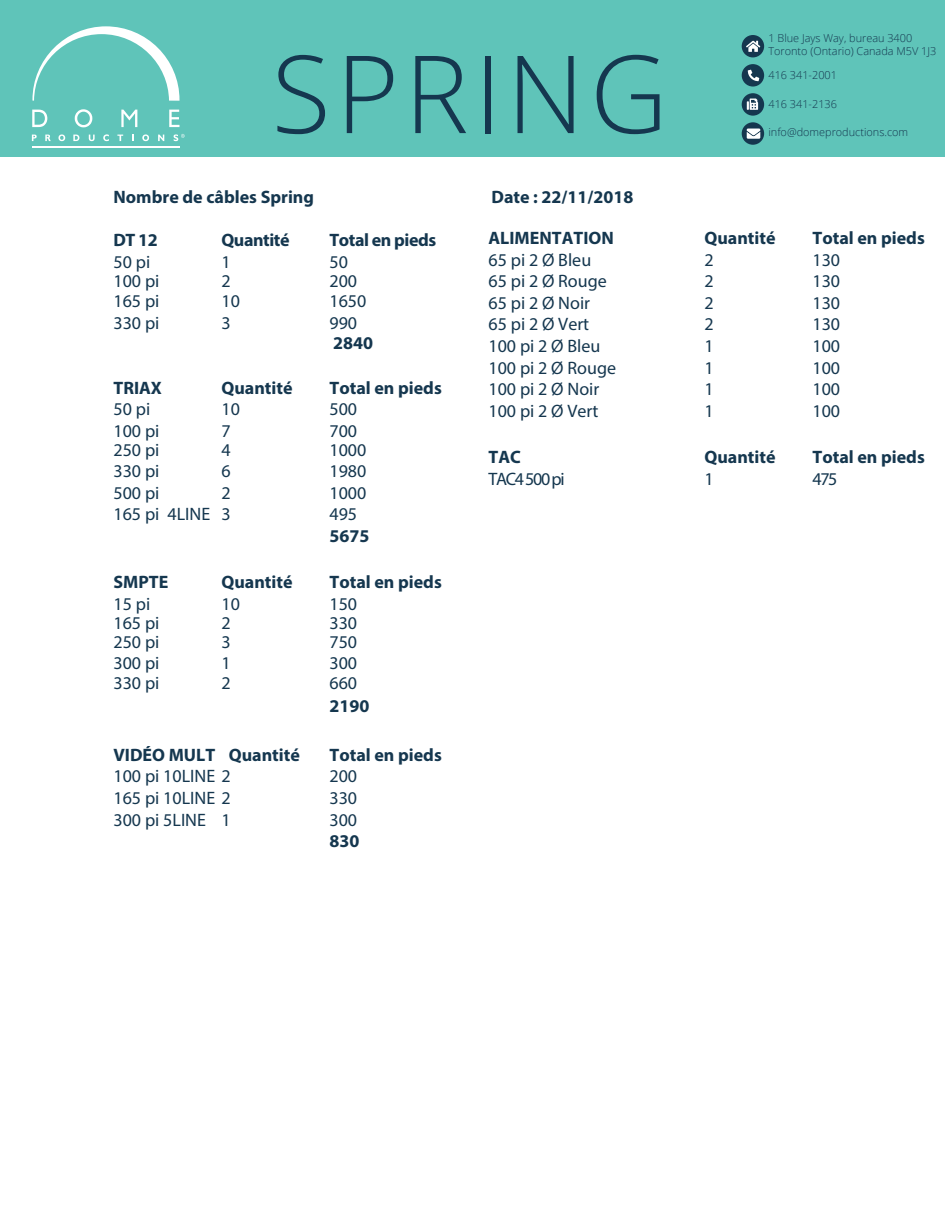
<style>
.page{position:relative;width:945px;height:1215px;background:#fff}
.page>*{position:absolute;margin:0;border:0;box-sizing:border-box;transform-origin:0 0}
.t1{font:300 108px "Open Sans";letter-spacing:.05em;color:#15374f}
.t2{font:18px "Myriad Pro";color:#15374f}
.t3{font:700 18px "Myriad Pro";color:#15374f}
.t4{font:700 18px "Myriad Pro";letter-spacing:-.025em;color:#15374f}
.t5{font:18px "Myriad Pro";letter-spacing:-.075em;color:#15374f}
.t6{font:300 10.95px/13px "Open Sans";color:#15374f}
</style>
<div class="page">
<div style="left:0;top:0;width:945px;height:157px;background:#5fc4b9"></div>
<div style="left:742px;top:64px;width:22px;height:23px;background:#15374f;border-radius:50%"></div>
<div style="left:742px;top:35px;width:22px;height:22px;background:#15374f;border-radius:50%"></div>
<svg style="left:742px;top:93px;width:22px;height:23px"></svg>
<svg style="left:742px;top:122px;width:22px;height:23px"></svg>
<svg style="left:32px;top:26px;width:147px;height:75px"></svg>
<hr style="left:32px;top:146px;width:148px;height:2px;background:#fff">
<svg style="left:32px;top:110px;width:15px;height:17px"></svg>
<svg style="left:75px;top:109px;width:17px;height:18px"></svg>
<svg style="left:121px;top:110px;width:16px;height:17px"></svg>
<svg style="left:169px;top:110px;width:10px;height:17px"></svg>
<svg style="left:32px;top:135px;width:5px;height:6px"></svg>
<svg style="left:45px;top:135px;width:6px;height:6px"></svg>
<svg style="left:59px;top:134px;width:6px;height:7px"></svg>
<svg style="left:73px;top:135px;width:6px;height:6px"></svg>
<svg style="left:89px;top:135px;width:6px;height:6px"></svg>
<svg style="left:103px;top:134px;width:6px;height:7px"></svg>
<svg style="left:117px;top:135px;width:6px;height:6px"></svg>
<svg style="left:132px;top:135px;width:2px;height:6px"></svg>
<svg style="left:142px;top:134px;width:7px;height:7px"></svg>
<svg style="left:158px;top:135px;width:6px;height:6px"></svg>
<svg style="left:174px;top:134px;width:11px;height:7px"></svg>
<svg style="left:748px;top:70px;width:11px;height:11px"></svg>
<svg style="left:747px;top:129px;width:13px;height:10px"></svg>
<svg style="left:746px;top:41px;width:14px;height:11px"></svg>
<svg style="left:747px;top:99px;width:11px;height:11px"></svg>
<h1 class="t1" style="left:272px;top:20px;width:398px">SPRING</h1>
<p class="t6" style="left:768px;top:32px;width:169px">1 Blue Jays Way, bureau 3400<br>Toronto (Ontario) Canada M5V 1J3</p>
<p class="t6" style="left:768px;top:68px;width:70px">416 341-2001</p>
<p class="t6" style="left:768px;top:97px;width:70px">416 341-2136</p>
<p class="t6" style="left:768px;top:126px;width:141px">info@domeproductions.com</p>
<h3 class="t3" style="left:113px;top:185px;width:202px">Nombre de câbles Spring</h3>
<p class="t3" style="left:491px;top:185px;width:143px">Date : 22/11/2018</p>
<p class="t3" style="left:113px;top:228px;width:46px">DT 12</p>
<p class="t4" style="left:221px;top:228px;width:70px">Quantité</p>
<p class="t4" style="left:329px;top:228px;width:108px">Total en pieds</p>
<p class="t2" style="left:113px;top:251px;width:38px">50 pi</p>
<p class="t2" style="left:221px;top:251px;width:11px">1</p>
<p class="t2" style="left:329px;top:251px;width:20px">50</p>
<p class="t2" style="left:113px;top:270px;width:47px">100 pi</p>
<p class="t2" style="left:221px;top:270px;width:11px">2</p>
<p class="t2" style="left:329px;top:270px;width:29px">200</p>
<p class="t2" style="left:113px;top:290px;width:47px">165 pi</p>
<p class="t2" style="left:221px;top:290px;width:20px">10</p>
<p class="t2" style="left:329px;top:290px;width:38px">1650</p>
<p class="t2" style="left:113px;top:312px;width:47px">330 pi</p>
<p class="t2" style="left:221px;top:312px;width:11px">3</p>
<p class="t2" style="left:329px;top:312px;width:29px">990</p>
<p class="t3" style="left:333px;top:331px;width:41px">2840</p>
<p class="t3" style="left:113px;top:376px;width:50px">TRIAX</p>
<p class="t3" style="left:221px;top:376px;width:73px">Quantité</p>
<p class="t3" style="left:329px;top:376px;width:114px">Total en pieds</p>
<p class="t2" style="left:113px;top:398px;width:38px">50 pi</p>
<p class="t2" style="left:221px;top:398px;width:20px">10</p>
<p class="t2" style="left:329px;top:398px;width:29px">500</p>
<p class="t2" style="left:113px;top:420px;width:47px">100 pi</p>
<p class="t2" style="left:221px;top:420px;width:11px">7</p>
<p class="t2" style="left:329px;top:420px;width:29px">700</p>
<p class="t2" style="left:113px;top:439px;width:47px">250 pi</p>
<p class="t2" style="left:221px;top:439px;width:11px">4</p>
<p class="t2" style="left:329px;top:439px;width:38px">1000</p>
<p class="t2" style="left:113px;top:460px;width:47px">330 pi</p>
<p class="t2" style="left:221px;top:460px;width:11px">6</p>
<p class="t2" style="left:329px;top:460px;width:38px">1980</p>
<p class="t2" style="left:113px;top:481px;width:47px">500 pi</p>
<p class="t2" style="left:221px;top:481px;width:11px">2</p>
<p class="t2" style="left:329px;top:481px;width:38px">1000</p>
<p class="t2" style="left:113px;top:503px;width:98px">165 pi 4LINE</p>
<p class="t2" style="left:221px;top:503px;width:11px">3</p>
<p class="t2" style="left:329px;top:503px;width:29px">495</p>
<p class="t3" style="left:329px;top:524px;width:41px">5675</p>
<p class="t3" style="left:113px;top:570px;width:56px">SMPTE</p>
<p class="t3" style="left:221px;top:570px;width:73px">Quantité</p>
<p class="t3" style="left:329px;top:570px;width:114px">Total en pieds</p>
<p class="t2" style="left:113px;top:592px;width:38px">15 pi</p>
<p class="t2" style="left:221px;top:592px;width:20px">10</p>
<p class="t2" style="left:329px;top:592px;width:29px">150</p>
<p class="t2" style="left:113px;top:612px;width:47px">165 pi</p>
<p class="t2" style="left:221px;top:612px;width:11px">2</p>
<p class="t2" style="left:329px;top:612px;width:29px">330</p>
<p class="t2" style="left:113px;top:631px;width:47px">250 pi</p>
<p class="t2" style="left:221px;top:631px;width:11px">3</p>
<p class="t2" style="left:329px;top:631px;width:29px">750</p>
<p class="t2" style="left:113px;top:652px;width:47px">300 pi</p>
<p class="t2" style="left:221px;top:652px;width:11px">1</p>
<p class="t2" style="left:329px;top:652px;width:29px">300</p>
<p class="t2" style="left:113px;top:672px;width:47px">330 pi</p>
<p class="t2" style="left:221px;top:672px;width:11px">2</p>
<p class="t2" style="left:329px;top:672px;width:29px">660</p>
<p class="t3" style="left:329px;top:694px;width:41px">2190</p>
<p class="t3" style="left:113px;top:743px;width:103px">VIDÉO MULT</p>
<p class="t3" style="left:229px;top:743px;width:73px">Quantité</p>
<p class="t3" style="left:329px;top:743px;width:114px">Total en pieds</p>
<p class="t2" style="left:113px;top:765px;width:119px">100 pi 10LINE 2</p>
<p class="t2" style="left:329px;top:765px;width:29px">200</p>
<p class="t2" style="left:113px;top:787px;width:119px">165 pi 10LINE 2</p>
<p class="t2" style="left:329px;top:787px;width:29px">330</p>
<p class="t2" style="left:113px;top:808px;width:94px">300 pi 5LINE</p>
<p class="t2" style="left:221px;top:808px;width:11px">1</p>
<p class="t2" style="left:329px;top:808px;width:29px">300</p>
<p class="t3" style="left:329px;top:829px;width:31px">830</p>
<p class="t3" style="left:488px;top:226px;width:127px">ALIMENTATION</p>
<p class="t3" style="left:704px;top:226px;width:73px">Quantité</p>
<p class="t3" style="left:812px;top:226px;width:114px">Total en pieds</p>
<p class="t2" style="left:488px;top:248px;width:104px">65 pi 2 Ø Bleu</p>
<p class="t2" style="left:704px;top:248px;width:11px">2</p>
<p class="t2" style="left:812px;top:248px;width:29px">130</p>
<p class="t2" style="left:488px;top:270px;width:120px">65 pi 2 Ø Rouge</p>
<p class="t2" style="left:704px;top:270px;width:11px">2</p>
<p class="t2" style="left:812px;top:270px;width:29px">130</p>
<p class="t2" style="left:488px;top:292px;width:103px">65 pi 2 Ø Noir</p>
<p class="t2" style="left:704px;top:292px;width:11px">2</p>
<p class="t2" style="left:812px;top:292px;width:29px">130</p>
<p class="t2" style="left:488px;top:313px;width:102px">65 pi 2 Ø Vert</p>
<p class="t2" style="left:704px;top:313px;width:11px">2</p>
<p class="t2" style="left:812px;top:313px;width:29px">130</p>
<p class="t2" style="left:488px;top:335px;width:113px">100 pi 2 Ø Bleu</p>
<p class="t2" style="left:704px;top:335px;width:11px">1</p>
<p class="t2" style="left:812px;top:335px;width:29px">100</p>
<p class="t2" style="left:488px;top:356px;width:129px">100 pi 2 Ø Rouge</p>
<p class="t2" style="left:704px;top:356px;width:11px">1</p>
<p class="t2" style="left:812px;top:356px;width:29px">100</p>
<p class="t2" style="left:488px;top:378px;width:112px">100 pi 2 Ø Noir</p>
<p class="t2" style="left:704px;top:378px;width:11px">1</p>
<p class="t2" style="left:812px;top:378px;width:29px">100</p>
<p class="t2" style="left:488px;top:400px;width:111px">100 pi 2 Ø Vert</p>
<p class="t2" style="left:704px;top:400px;width:11px">1</p>
<p class="t2" style="left:812px;top:400px;width:29px">100</p>
<p class="t3" style="left:488px;top:445px;width:34px">TAC</p>
<p class="t3" style="left:704px;top:445px;width:73px">Quantité</p>
<p class="t3" style="left:812px;top:445px;width:114px">Total en pieds</p>
<p class="t5" style="left:488px;top:467px;width:78px">TAC4 500 pi</p>
<p class="t2" style="left:704px;top:467px;width:11px">1</p>
<p class="t2" style="left:812px;top:467px;width:27px">475</p>
</div>
